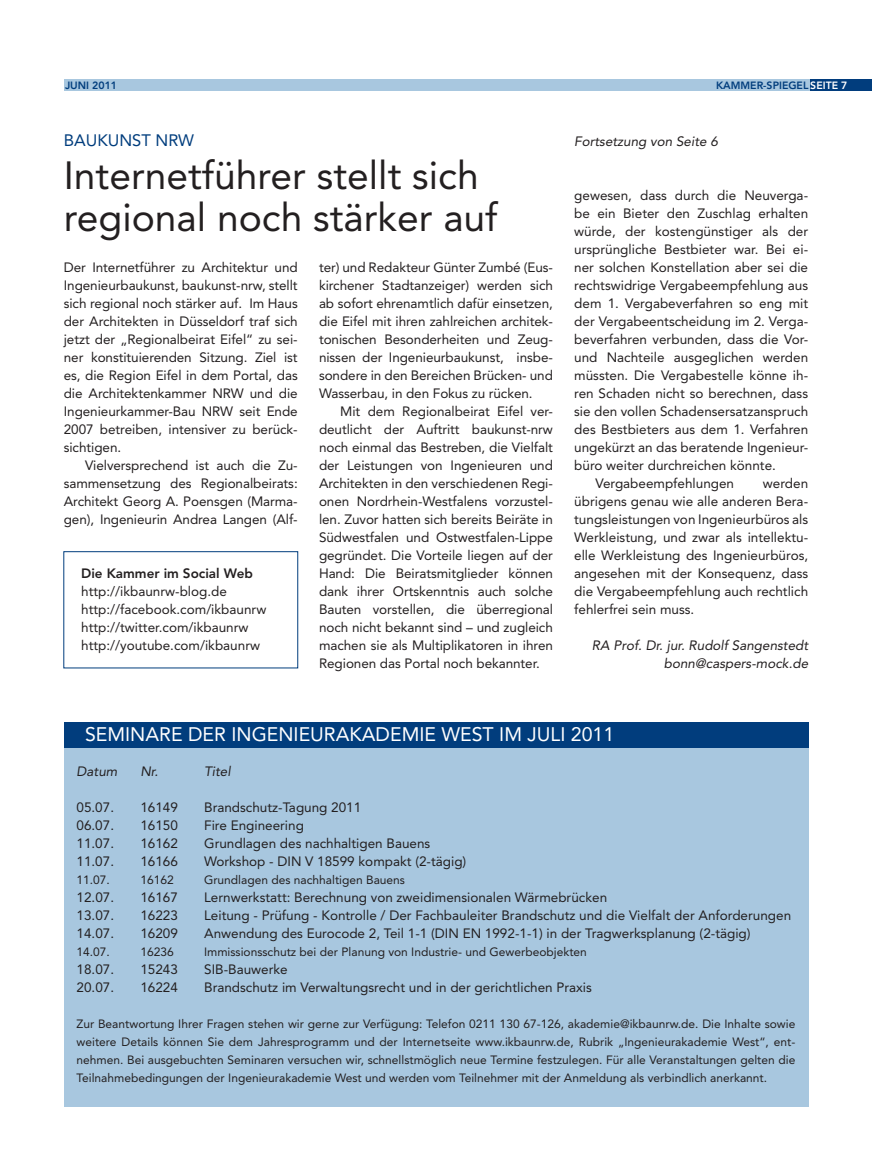
<style>
.page{position:relative;width:872px;height:1170px;background:#fff}
.page>*{position:absolute;margin:0;border:0;box-sizing:border-box;transform-origin:0 0}
.t1{font:39px/42px "Avenir LT Std";color:#231f20}
.t2{font:19.5px "Avenir LT Std";color:#fff}
.t3{font:16.5px "Avenir LT Std";color:#013d7d}
.t4{font:13.5px/18px "Avenir LT Std";color:#231f20;text-align:justify}
.t5{font:italic 13.5px/18px "Avenir LT Std";color:#231f20;text-align:right}
.t6{font:800 13.5px "Avenir LT Std";color:#231f20}
.t7{font:12px/18px "Avenir LT Std";color:#231f20;text-align:justify}
.t8{font:800 10.5px "Avenir LT Std";color:#013d7d}
.s1{color:#fff}
</style>
<div class="page">
<div style="left:808px;top:79px;width:64px;height:11px;background:#013d7d"></div>
<div style="left:64px;top:79px;width:745px;height:11px;background:#a8c7df"></div>
<div style="left:64px;top:745px;width:744px;height:361px;background:#a8c7df"></div>
<div style="left:64px;top:722px;width:744px;height:25px;background:#013d7d"></div>
<div style="left:63px;top:551px;width:235px;height:117px;border:1px solid #013d7d"></div>
<p class="t8" style="left:65px;top:79px;width:54px">Juni 2011</p>
<p class="t8" style="left:716px;top:79px;width:107px">KAMMER-SpPieIEgGeElL <span class="s1">Seite</span></p>
<p class="t8" style="left:722px;top:79px;width:9px">ammer</p>
<p class="t3" style="left:64px;top:130px;width:67px">Baukunst</p>
<p class="t3" style="left:155px;top:130px;width:40px">NRW</p>
<p class="t5" style="left:574px;top:132px;width:145px">Fortsetzung von Seite 6</p>
<h1 class="t1" style="left:64px;top:155px;width:435px">Internetführer stellt sich regional noch stärker auf</h1>
<p class="t4" style="left:574px;top:186px;width:235px">gewesen, dass durch die Neuverga-</p>
<p class="t4" style="left:574px;top:204px;width:235px">be ein Bieter den Zuschlag erhalten</p>
<p class="t4" style="left:574px;top:222px;width:235px">würde, der kostengünstiger als der</p>
<p class="t4" style="left:574px;top:240px;width:235px">ursprüngliche Bestbieter war. Bei ei-</p>
<p class="t4" style="left:574px;top:258px;width:235px">ner solchen Konstellation aber sei die</p>
<p class="t4" style="left:574px;top:276px;width:235px">rechtswidrige Vergabeempfehlung aus</p>
<p class="t4" style="left:574px;top:294px;width:235px">dem 1. Vergabeverfahren so eng mit</p>
<p class="t4" style="left:574px;top:312px;width:235px">der Vergabeentscheidung im 2. Verga-</p>
<p class="t4" style="left:574px;top:330px;width:235px">beverfahren verbunden, dass die Vor-</p>
<p class="t4" style="left:574px;top:348px;width:235px">und Nachteile ausgeglichen werden</p>
<p class="t4" style="left:574px;top:366px;width:235px">müssten. Die Vergabestelle könne ih-</p>
<p class="t4" style="left:574px;top:384px;width:235px">ren Schaden nicht so berechnen, dass</p>
<p class="t4" style="left:574px;top:402px;width:235px">sie den vollen Schadensersatzanspruch</p>
<p class="t4" style="left:574px;top:420px;width:235px">des Bestbieters aus dem 1. Verfahren</p>
<p class="t4" style="left:574px;top:438px;width:235px">ungekürzt an das beratende Ingenieur-</p>
<p class="t4" style="left:574px;top:456px;width:203px">büro weiter durchreichen könnte.</p>
<p class="t4" style="left:595px;top:474px;width:140px">Vergabeempfehlungen</p>
<p class="t4" style="left:64px;top:258px;width:235px">Der Internetführer zu Architektur und Ingenieurbaukunst, baukunst-nrw, stellt sich regional noch stärker auf. Im Haus der Architekten in Düsseldorf traf sich jetzt der „Regionalbeirat Eifel“ zu sei&shy;ner konstituierenden Sitzung. Ziel ist es, die Region Eifel in dem Portal, das die Architektenkammer NRW und die Ingenieurkammer-Bau NRW seit Ende 2007 betreiben, intensiver zu berück&shy;sichtigen.</p>
<p class="t4" style="left:64px;top:456px;width:235px;text-indent:21px">Vielversprechend ist auch die Zu&shy;sammensetzung des Regionalbeirats:<br>Architekt Georg A. Poensgen (Marma&shy;gen), Ingenieurin Andrea Langen (Alf-</p>
<p class="t4" style="left:319px;top:258px;width:235px">ter) und Redakteur Günter Zumbé (Eus&shy;kirchener Stadtanzeiger) werden sich ab sofort ehrenamtlich dafür einsetzen, die Eifel mit ihren zahlreichen architek&shy;tonischen Besonderheiten und Zeug&shy;nissen der Ingenieurbaukunst, insbe&shy;sondere in den Bereichen Brücken- und Wasserbau, in den Fokus zu rücken.</p>
<p class="t4" style="left:319px;top:402px;width:235px;text-indent:21px">Mit dem Regionalbeirat Eifel ver&shy;deutlicht der Auftritt baukunst-nrw noch einmal das Bestreben, die Vielfalt der Leistungen von Ingenieuren und Architekten in den verschiedenen Regi&shy;onen Nordrhein-Westfalens vorzustel&shy;len. Zuvor hatten sich bereits Beiräte in Südwestfalen und Ostwestfalen-Lippe gegründet. Die Vorteile liegen auf der Hand: Die Beiratsmitglieder können dank ihrer Ortskenntnis auch solche Bauten vorstellen, die überregional noch nicht bekannt sind – und zugleich machen sie als Multiplikatoren in ihren Regionen das Portal noch bekannter.</p>
<p class="t4" style="left:574px;top:474px;width:235px;text-indent:189px">werden übrigens genau wie alle anderen Bera&shy;tungsleistungen von Ingenieurbüros als Werkleistung, und zwar als intellektu&shy;elle Werkleistung des Ingenieurbüros, angesehen mit der Konsequenz, dass die Vergabeempfehlung auch rechtlich fehlerfrei sein muss.</p>
<p class="t5" style="left:592px;top:636px;width:218px">RA Prof. Dr. jur. Rudolf Sangenstedt bonn@caspers-mock.de</p>
<p class="t6" style="left:81px;top:565px;width:173px">Die Kammer im Social Web</p>
<p class="t4" style="left:81px;top:582px;width:187px;text-align:left">http://ikbaunrw-blog.de http://facebook.com/ikbaunrw http://twitter.com/ikbaunrw http://youtube.com/ikbaunrw</p>
<h2 class="t2" style="left:85px;top:723px;width:24px">Seminare</h2>
<h2 class="t2" style="left:188px;top:723px;width:13px">der</h2>
<h2 class="t2" style="left:231px;top:723px;width:18px">Ingenie</h2>
<h2 class="t2" style="left:310px;top:723px;width:27px">urakademie</h2>
<h2 class="t2" style="left:441px;top:723px;width:31px">West</h2>
<h2 class="t2" style="left:499px;top:723px;width:116px">im Juli 2011</h2>
<p class="t5" style="left:77px;top:762px;width:42px">Datum</p>
<p class="t5" style="left:140px;top:762px;width:19px">Nr.</p>
<p class="t5" style="left:204px;top:762px;width:28px">Titel</p>
<p class="t4" style="left:77px;top:798px;width:39px">05.07.</p>
<p class="t4" style="left:140px;top:798px;width:39px">16149</p>
<p class="t4" style="left:204px;top:798px;width:159px">Brandschutz-Tagung 2011</p>
<p class="t4" style="left:77px;top:816px;width:39px">06.07.</p>
<p class="t4" style="left:140px;top:816px;width:39px">16150</p>
<p class="t4" style="left:204px;top:816px;width:101px">Fire Engineering</p>
<p class="t4" style="left:77px;top:834px;width:39px">11.07.</p>
<p class="t4" style="left:140px;top:834px;width:39px">16162</p>
<p class="t4" style="left:204px;top:834px;width:228px">Grundlagen des nachhaltigen Bauens</p>
<p class="t4" style="left:77px;top:852px;width:39px">11.07.</p>
<p class="t4" style="left:140px;top:852px;width:39px">16166</p>
<p class="t4" style="left:204px;top:852px;width:264px">Workshop - DIN V 18599 kompakt (2-tägig)</p>
<p class="t7" style="left:77px;top:870px;width:35px">11.07.</p>
<p class="t7" style="left:141px;top:870px;width:35px">16162</p>
<p class="t7" style="left:204px;top:870px;width:202px">Grundlagen des nachhaltigen Bauens</p>
<p class="t4" style="left:77px;top:888px;width:39px">12.07.</p>
<p class="t4" style="left:140px;top:888px;width:39px">16167</p>
<p class="t4" style="left:204px;top:888px;width:404px">Lernwerkstatt: Berechnung von zweidimensionalen Wärmebrücken</p>
<p class="t4" style="left:77px;top:906px;width:39px">13.07.</p>
<p class="t4" style="left:140px;top:906px;width:39px">16223</p>
<p class="t4" style="left:204px;top:906px;width:588px">Leitung - Prüfung - Kontrolle / Der Fachbauleiter Brandschutz und die Vielfalt der Anforderungen</p>
<p class="t4" style="left:77px;top:924px;width:39px">14.07.</p>
<p class="t4" style="left:140px;top:924px;width:39px">16209</p>
<p class="t4" style="left:204px;top:924px;width:548px">Anwendung des Eurocode 2, Teil 1-1 (DIN EN 1992-1-1) in der Tragwerksplanung (2-tägig)</p>
<p class="t7" style="left:77px;top:942px;width:35px">14.07.</p>
<p class="t7" style="left:141px;top:942px;width:35px">16236</p>
<p class="t7" style="left:204px;top:942px;width:384px">Immissionsschutz bei der Planung von Industrie- und Gewerbeobjekten</p>
<p class="t4" style="left:77px;top:960px;width:39px">18.07.</p>
<p class="t4" style="left:140px;top:960px;width:39px">15243</p>
<p class="t4" style="left:204px;top:960px;width:85px">SIB-Bauwerke</p>
<p class="t4" style="left:77px;top:978px;width:39px">20.07.</p>
<p class="t4" style="left:140px;top:978px;width:39px">16224</p>
<p class="t4" style="left:204px;top:978px;width:389px">Brandschutz im Verwaltungsrecht und in der gerichtlichen Praxis</p>
<p class="t7" style="left:77px;top:1014px;width:720px">Zur Beantwortung Ihrer Fragen stehen wir gerne zur Verfügung: Telefon 0211 130 67-126, akademie@ikbaunrw.de. Die Inhalte sowie weitere Details können Sie dem Jahresprogramm und der Internetseite www.ikbaunrw.de, Rubrik „Ingenieurakademie West“, ent&shy;nehmen. Bei ausgebuchten Seminaren versuchen wir, schnellstmöglich neue Termine festzulegen. Für alle Veranstaltungen gelten die Teilnahmebedingungen der Ingenieurakademie West und werden vom Teilnehmer mit der Anmeldung als verbindlich anerkannt.</p>
</div>
